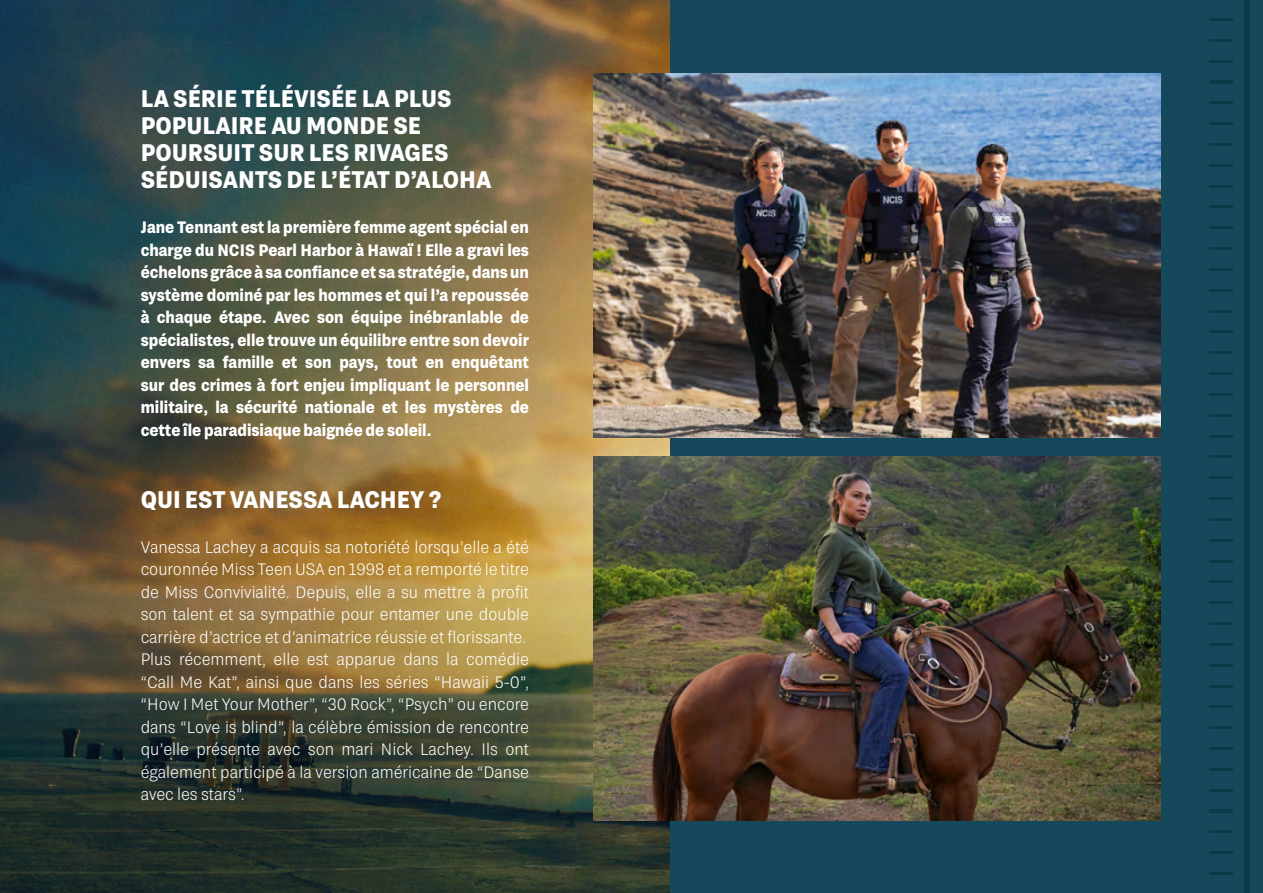
<style>
.page{position:relative;width:1263px;height:893px;background:#15485b}
.page>*{position:absolute;margin:0;border:0;box-sizing:border-box;transform-origin:0 0}
.t1{font:700 24px/27px "Grtsk Exa";color:#fff}
.t2{font:300 16.5px/22.5px "Grtsk Exa";color:#fff}
.t3{font:700 16.5px/22.5px "Grtsk Exa";color:#fff;text-align:justify}
</style>
<div class="page">
<img style="left:0;top:0;width:670px;height:893px">
<hr style="left:1209px;top:18px;width:24px;height:3px;background:#093a47">
<hr style="left:1209px;top:39px;width:24px;height:3px;background:#093a47">
<hr style="left:1209px;top:60px;width:24px;height:2px;background:#093a47">
<hr style="left:1209px;top:102px;width:24px;height:2px;background:#093a47">
<hr style="left:1209px;top:122px;width:24px;height:3px;background:#093a47">
<hr style="left:1209px;top:143px;width:24px;height:3px;background:#093a47">
<hr style="left:1209px;top:164px;width:24px;height:3px;background:#093a47">
<hr style="left:1209px;top:185px;width:24px;height:2px;background:#093a47">
<hr style="left:1209px;top:206px;width:24px;height:2px;background:#093a47">
<svg style="left:1209px;top:81px;width:24px;height:2px"></svg>
<hr style="left:1209px;top:247px;width:24px;height:3px;background:#093a47">
<hr style="left:1209px;top:268px;width:24px;height:3px;background:#093a47">
<hr style="left:1209px;top:289px;width:24px;height:2px;background:#093a47">
<hr style="left:1209px;top:310px;width:24px;height:2px;background:#093a47">
<hr style="left:1209px;top:331px;width:24px;height:2px;background:#093a47">
<hr style="left:1209px;top:352px;width:24px;height:2px;background:#093a47">
<svg style="left:1209px;top:227px;width:24px;height:2px"></svg>
<hr style="left:1209px;top:372px;width:24px;height:2px;background:#093a47">
<hr style="left:1209px;top:393px;width:24px;height:3px;background:#093a47">
<hr style="left:1209px;top:414px;width:24px;height:2px;background:#093a47">
<hr style="left:1209px;top:435px;width:24px;height:2px;background:#093a47">
<hr style="left:1209px;top:456px;width:24px;height:2px;background:#093a47">
<hr style="left:1209px;top:476px;width:24px;height:3px;background:#093a47">
<hr style="left:1209px;top:497px;width:24px;height:3px;background:#093a47">
<svg style="left:1209px;top:374px;width:24px;height:1px"></svg>
<svg style="left:1209px;top:518px;width:24px;height:1px"></svg>
<hr style="left:1209px;top:539px;width:24px;height:2px;background:#093a47">
<hr style="left:1209px;top:560px;width:24px;height:2px;background:#093a47">
<hr style="left:1209px;top:581px;width:24px;height:2px;background:#093a47">
<hr style="left:1209px;top:601px;width:24px;height:3px;background:#093a47">
<hr style="left:1209px;top:622px;width:24px;height:3px;background:#093a47">
<hr style="left:1209px;top:643px;width:24px;height:3px;background:#093a47">
<hr style="left:1209px;top:519px;width:24px;height:2px;background:#093a47">
<hr style="left:1209px;top:685px;width:24px;height:2px;background:#093a47">
<hr style="left:1209px;top:706px;width:24px;height:2px;background:#093a47">
<hr style="left:1209px;top:726px;width:24px;height:3px;background:#093a47">
<hr style="left:1209px;top:747px;width:24px;height:3px;background:#093a47">
<hr style="left:1209px;top:768px;width:24px;height:2px;background:#093a47">
<hr style="left:1209px;top:789px;width:24px;height:2px;background:#093a47">
<svg style="left:1209px;top:664px;width:24px;height:2px"></svg>
<hr style="left:1209px;top:831px;width:24px;height:2px;background:#093a47">
<hr style="left:1209px;top:851px;width:24px;height:3px;background:#093a47">
<hr style="left:1209px;top:872px;width:24px;height:3px;background:#093a47">
<svg style="left:1209px;top:810px;width:24px;height:2px"></svg>
<div style="left:1244px;top:0;width:5px;height:893px;background:#093a47"></div>
<img style="left:593px;top:74px;width:567px;height:364px">
<img style="left:593px;top:457px;width:567px;height:363px">
<h1 class="t1" style="left:141px;top:84px;width:352px">LA SÉRIE TÉLÉVISÉE LA PLUS<br>POPULAIRE AU MONDE SE<br>POURSUIT SUR LES RIVAGES<br>SÉDUISANTS DE L’ÉTAT D’ALOHA</h1>
<p class="t3" style="left:141px;top:215px;width:390px">Jane Tennant est la première femme agent spécial en charge du NCIS Pearl Harbor à Hawaï ! Elle a gravi les échelons grâce à sa confiance et sa stratégie, dans un système dominé par les hommes et qui l’a repoussée à chaque étape. Avec son équipe inébranlable de spécialistes, elle trouve un équilibre entre son devoir envers sa famille et son pays, tout en enquêtant sur des crimes à fort enjeu impliquant le personnel militaire, la sécurité nationale et les mystères de cette île paradisiaque baignée de soleil.</p>
<h1 class="t1" style="left:141px;top:485px;width:302px">QUI EST VANESSA LACHEY ?</h1>
<p class="t2" style="left:141px;top:535px;width:390px">Vanessa Lachey a acquis sa notoriété lorsqu’elle a été couronnée Miss Teen USA en 1998 et a remporté le titre de Miss Convivialité. Depuis, elle a su mettre à profit son talent et sa sympathie pour entamer une double carrière d’actrice et d’animatrice réussie et florissante.<br>Plus récemment, elle est apparue dans la comédie “Call Me Kat”, ainsi que dans les séries “Hawaii 5-0”, “How I Met Your Mother”, “30 Rock”, “Psych” ou encore dans “Love is blind”, la célèbre émission de rencontre qu’elle présente avec son mari Nick Lachey. Ils ont également participé à la version américaine de “Danse avec les stars”.</p>
</div>
